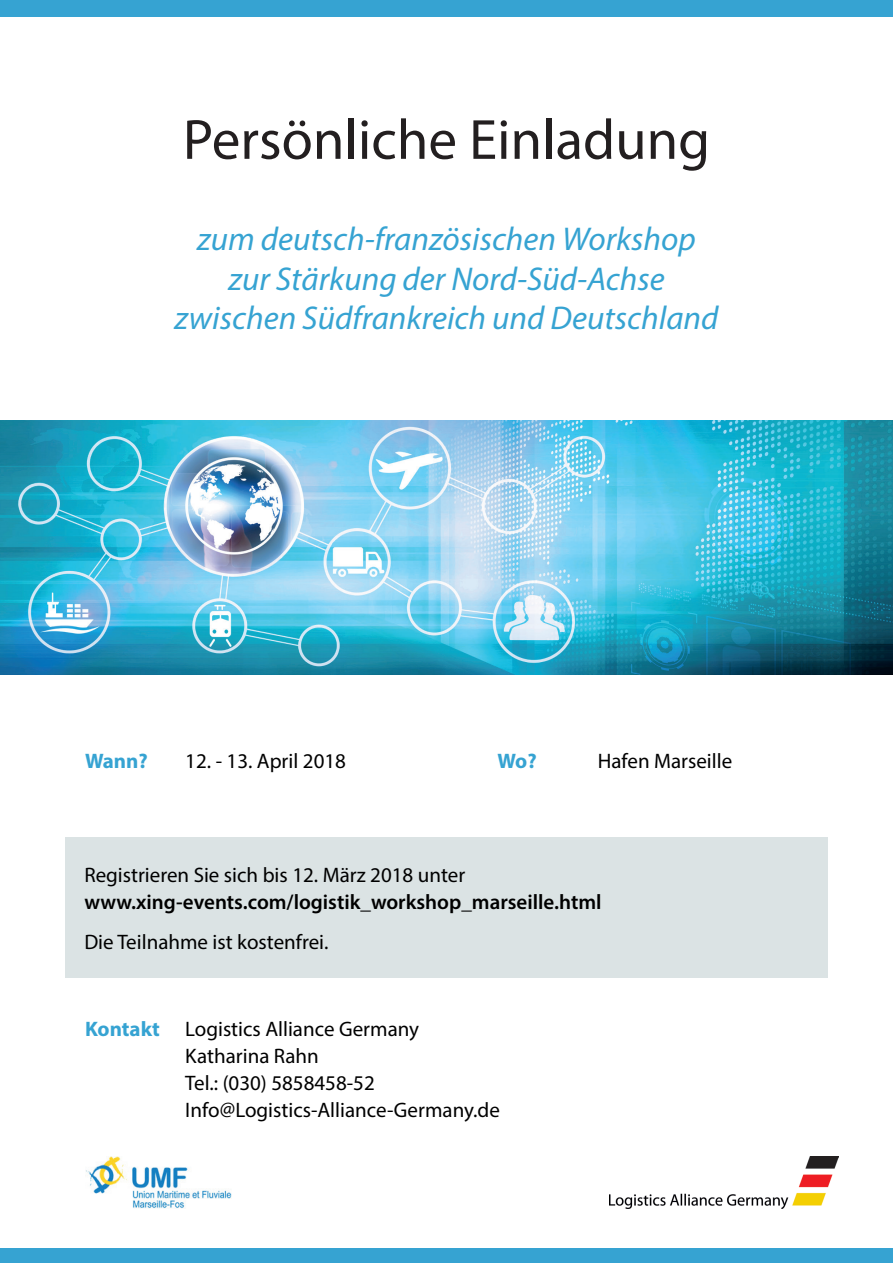
<style>
.page{position:relative;width:893px;height:1263px;background:#fff}
.page>*{position:absolute;margin:0;border:0;box-sizing:border-box;transform-origin:0 0}
.t1{font:57px "Myriad Pro";color:#231f20}
.t2{font:italic 33px/39.6px "Myriad Pro";color:#36a3d2;text-align:center}
.t3{font:21px/27px "Myriad Pro";color:#000}
.t4{font:600 21px "Myriad Pro";color:#000}
.t5{font:700 21px "Myriad Pro";letter-spacing:-.02em;color:#36a3d2}
.s1{font-weight:700;color:#36a3d2}
</style>
<div class="page">
<img style="left:0;top:420px;width:893px;height:254px">
<div style="left:0;top:0;width:893px;height:16px;background:#36a3d2"></div>
<div style="left:0;top:1248px;width:893px;height:15px;background:#36a3d2"></div>
<div style="left:65px;top:838px;width:763px;height:140px;background:#dbe3e4"></div>
<img style="left:609px;top:1157px;width:230px;height:52px">
<img style="left:86px;top:1157px;width:145px;height:52px">
<h1 class="t1" style="left:183px;top:105px;width:529px">Persönliche Einladung</h1>
<h2 class="t2" style="left:174px;top:219px;width:546px">zum deutsch-französischen Workshop zur Stärkung der Nord-Süd-Achse zwischen Südfrankreich und Deutschland</h2>
<p class="t5" style="left:85px;top:748px;width:64px">Wann?</p>
<p class="t3" style="left:185px;top:748px;width:162px">12. - 13. April 2018</p>
<p class="t5" style="left:497px;top:748px;width:41px">Wo?</p>
<p class="t3" style="left:598px;top:748px;width:136px">Hafen Marseille</p>
<p class="t3" style="left:84px;top:861px;width:382px">Registrieren Sie sich bis 12. März 2018 unter</p>
<p class="t4" style="left:84px;top:889px;width:519px">www.xing-events.com/logistik_workshop_marseille.html</p>
<p class="t3" style="left:84px;top:928px;width:246px">Die Teilnahme ist kostenfrei.</p>
<p class="t3" style="left:185px;top:1015px;width:316px;text-indent:-100px"><span class="s1">Kontakt</span> Logistics Alliance Germany<br>Katharina Rahn<br>Tel.: (030) 5858458-52<br>Info@Logistics-Alliance-Germany.de</p>
</div>
